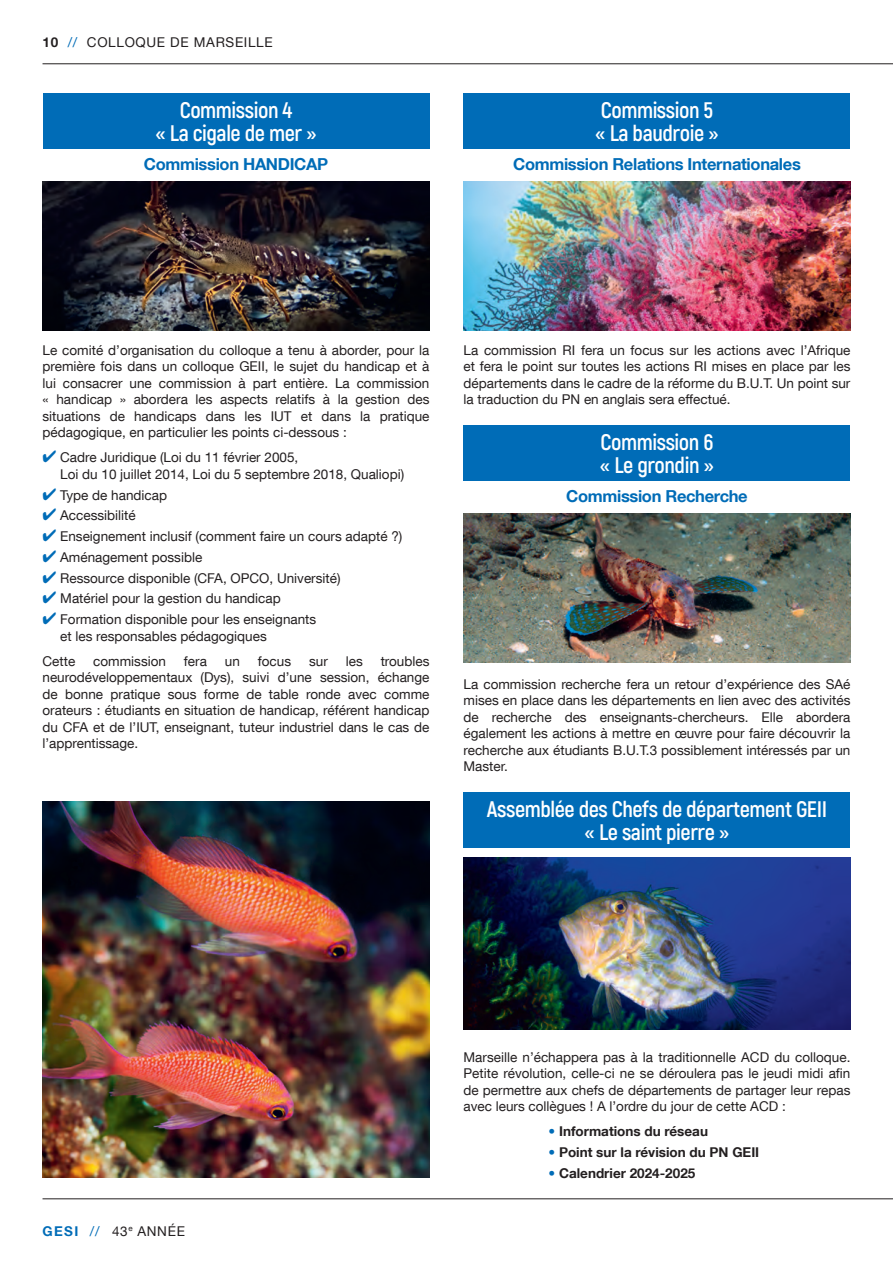
<style>
.page{position:relative;width:893px;height:1263px;background:#fff}
.page>*{position:absolute;margin:0;border:0;box-sizing:border-box;transform-origin:0 0}
.t1{font:700 22.5px/22.5px "Akrobat";letter-spacing:-.02em;color:#fff;text-align:center}
.t2{font:700 16.5px "Helvetica Neue LT Com";letter-spacing:-.02em;color:#006cb7}
.t3{font:13.5px/16.5px "Helvetica Neue LT Com";color:#231f20;text-align:justify}
.t4{font:700 13.5px "Helvetica Neue LT Com";color:#231f20}
.t5{font:13.5px "Helvetica Neue LT Com";letter-spacing:.05em;color:#231f20}
.s1{font-weight:700}
.s2{color:#006cb7}
.s3{font-weight:700;color:#006cb7}
</style>
<div class="page">
<hr style="left:43px;top:63px;width:850px;height:1px;background:#231f20">
<hr style="left:43px;top:1198px;width:850px;height:1px;background:#231f20">
<div style="left:43px;top:94px;width:386px;height:55px;background:#006cb7"></div>
<div style="left:463px;top:426px;width:387px;height:55px;background:#006cb7"></div>
<div style="left:463px;top:792px;width:387px;height:56px;background:#006cb7"></div>
<div style="left:463px;top:94px;width:387px;height:55px;background:#006cb7"></div>
<img style="left:43px;top:182px;width:386px;height:148px">
<img style="left:463px;top:514px;width:387px;height:148px">
<img style="left:463px;top:858px;width:387px;height:171px">
<img style="left:463px;top:182px;width:387px;height:148px">
<img style="left:43px;top:801px;width:386px;height:377px">
<p class="t5" style="left:43px;top:34px;width:232px"><span class="s1">10</span> <span class="s2">//</span> COLLOQUE DE MARSEILLE</p>
<h1 class="t1" style="left:155px;top:99px;width:163px">Commission 4<br>« La cigale de mer »</h1>
<p class="t2" style="left:144px;top:153px;width:186px">Commission HANDICAP</p>
<h1 class="t1" style="left:595px;top:99px;width:125px;text-align:left">Commission 5 « La baudroie »</h1>
<p class="t2" style="left:513px;top:153px;width:289px">Commission Relations Internationales</p>
<p class="t3" style="left:43px;top:341px;width:388px">Le comité d’organisation du colloque a tenu à aborder, pour la première fois dans un colloque GEII, le sujet du handicap et à lui consacrer une commission à part entière. La commission « handicap » abordera les aspects relatifs à la gestion des situations de handicaps dans les IUT et dans la pratique pédagogique, en particulier les points ci-dessous :</p>
<p class="t3" style="left:60px;top:449px;width:345px;text-indent:-18px"><span class="s2">✔</span> Cadre Juridique (Loi du 11 février 2005,<br>Loi du 10 juillet 2014, Loi du 5 septembre 2018, Qualiopi)</p>
<p class="t3" style="left:43px;top:486px;width:126px"><span class="s2">✔</span> Type de handicap</p>
<p class="t3" style="left:43px;top:507px;width:95px"><span class="s2">✔</span> Accessibilité</p>
<p class="t3" style="left:43px;top:528px;width:361px"><span class="s2">✔</span> Enseignement inclusif (comment faire un cours adapté ?)</p>
<p class="t3" style="left:43px;top:548px;width:161px"><span class="s2">✔</span> Aménagement possible</p>
<p class="t3" style="left:43px;top:569px;width:299px"><span class="s2">✔</span> Ressource disponible (CFA, OPCO, Université)</p>
<p class="t3" style="left:43px;top:590px;width:240px"><span class="s2">✔</span> Matériel pour la gestion du handicap</p>
<p class="t3" style="left:60px;top:611px;width:258px;text-indent:-18px"><span class="s2">✔</span> Formation disponible pour les enseignants et les responsables pédagogiques</p>
<p class="t3" style="left:43px;top:652px;width:34px">Cette</p>
<p class="t3" style="left:93px;top:652px;width:74px">commission</p>
<p class="t3" style="left:184px;top:652px;width:24px">fera</p>
<p class="t3" style="left:225px;top:652px;width:17px">un</p>
<p class="t3" style="left:258px;top:652px;width:35px">focus</p>
<p class="t3" style="left:309px;top:652px;width:20px">sur</p>
<p class="t3" style="left:346px;top:652px;width:18px">les</p>
<p class="t3" style="left:43px;top:652px;width:388px;text-indent:338px">troubles neurodéveloppementaux (Dys), suivi d’une session, échange de bonne pratique sous forme de table ronde avec comme orateurs : étudiants en situation de handicap, référent handicap du CFA et de l’IUT, enseignant, tuteur industriel dans le cas de l’apprentissage.</p>
<p class="t3" style="left:463px;top:341px;width:388px">La commission RI fera un focus sur les actions avec l’Afrique et fera le point sur toutes les actions RI mises en place par les départements dans le cadre de la réforme du B.U.T. Un point sur la traduction du PN en anglais sera effectué.</p>
<h1 class="t1" style="left:600px;top:431px;width:116px;text-align:left">Commission 6 « Le grondin »</h1>
<p class="t2" style="left:566px;top:486px;width:183px">Commission Recherche</p>
<p class="t3" style="left:463px;top:675px;width:388px">La commission recherche fera un retour d’expérience des SAé mises en place dans les départements en lien avec des activités de recherche des enseignants-chercheurs. Elle abordera également les actions à mettre en œuvre pour faire découvrir la recherche aux étudiants B.U.T.3 possiblement intéressés par un Master.</p>
<h1 class="t1" style="left:487px;top:798px;width:342px">Assemblée des Chefs de département GEII « Le saint pierre »</h1>
<p class="t3" style="left:43px;top:1222px;width:144px"><span class="s3">GESI</span> <span class="s2">//</span> 43<sup>e</sup> ANNÉE</p>
<p class="t3" style="left:463px;top:1048px;width:388px">Marseille n’échappera pas à la traditionnelle ACD du colloque.<br>Petite révolution, celle-ci ne se déroulera pas le jeudi midi afin de permettre aux chefs de départements de partager leur repas avec leurs collègues ! A l’ordre du jour de cette ACD :</p>
<p class="t4" style="left:549px;top:1123px;width:161px"><span class="s2">•</span> Informations du réseau</p>
<p class="t4" style="left:549px;top:1144px;width:212px"><span class="s2">•</span> Point sur la révision du PN GEII</p>
<p class="t4" style="left:549px;top:1164px;width:148px"><span class="s2">•</span> Calendrier 2024-2025</p>
</div>
